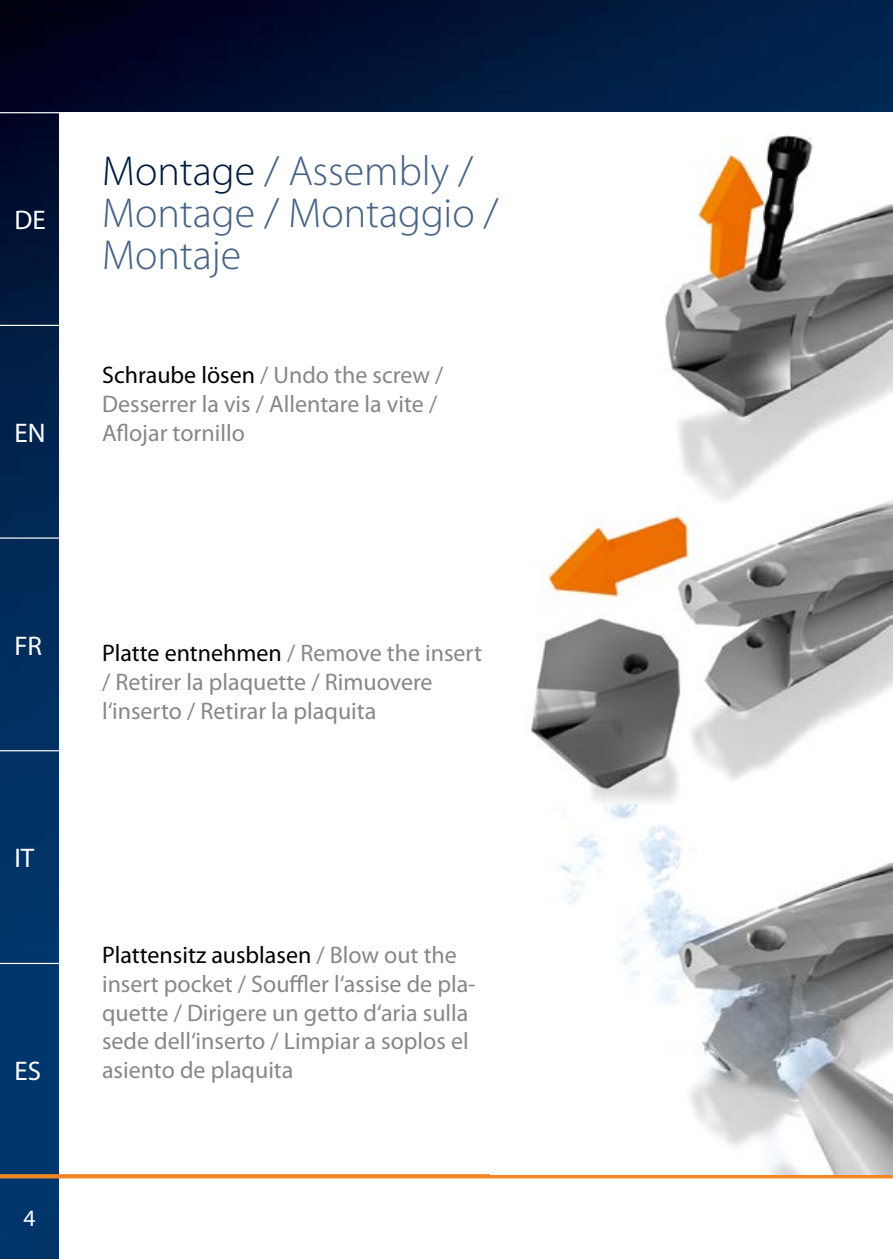
<style>
.page{position:relative;width:893px;height:1259px;background:#fff}
.page>*{position:absolute;margin:0;border:0;box-sizing:border-box;transform-origin:0 0}
.Headline{font:300 42px/42px "Myriad Pro";color:#466385}
.t1{font:27px "Myriad Pro";color:#fff}
.Text{font:24px/28.8px "Myriad Pro";color:#878786}
.t2{font:23.4px "Myriad Pro";color:#fff}
.s1{color:#001b3b}
.s2{color:#000}
</style>
<div class="page">
<img style="left:0;top:0;width:893px;height:1259px">
<div style="left:60px;top:112px;width:833px;height:1147px;background:#fff"></div>
<hr style="left:0;top:112px;width:72px;height:1px;background:#fff">
<hr style="left:0;top:325px;width:72px;height:1px;background:#fff">
<hr style="left:0;top:537px;width:72px;height:2px;background:#fff">
<hr style="left:0;top:750px;width:72px;height:1px;background:#fff">
<hr style="left:0;top:963px;width:72px;height:1px;background:#fff">
<svg style="left:0;top:1174px;width:893px;height:4px;background:#f1943f"></svg>
<img style="left:530px;top:515px;width:363px;height:659px">
<img style="left:664px;top:135px;width:229px;height:380px">
<p class="t1" style="left:14px;top:205px;width:33px">DE</p>
<p class="t1" style="left:14px;top:418px;width:33px">EN</p>
<p class="Headline" style="left:102px;top:150px;width:398px"><span class="s1">Montage</span> / Assembly /<br>Montage / Montaggio /<br>Montaje</p>
<p class="Text" style="left:102px;top:361px;width:343px"><span class="s2">Schraube lösen</span> / Undo the screw /<br>Desserrer la vis / Allentare la vite /<br>Aflojar tornillo</p>
<p class="t1" style="left:14px;top:631px;width:29px">FR</p>
<p class="t1" style="left:14px;top:843px;width:21px">IT</p>
<p class="t1" style="left:14px;top:1056px;width:28px">ES</p>
<p class="t2" style="left:24px;top:1205px;width:14px">4</p>
<p class="Text" style="left:102px;top:639px;width:381px"><span class="s2">Platte entnehmen</span> / Remove the insert / Retirer la plaquette / Rimuovere l‘inserto / Retirar la plaquita</p>
<p class="Text" style="left:102px;top:941px;width:375px"><span class="s2">Plattensitz ausblasen</span> / Blow out the insert pocket / Souffler l‘assise de pla&shy;quette / Dirigere un getto d‘aria sulla sede dell‘inserto / Limpiar a soplos el asiento de plaquita</p>
</div>
